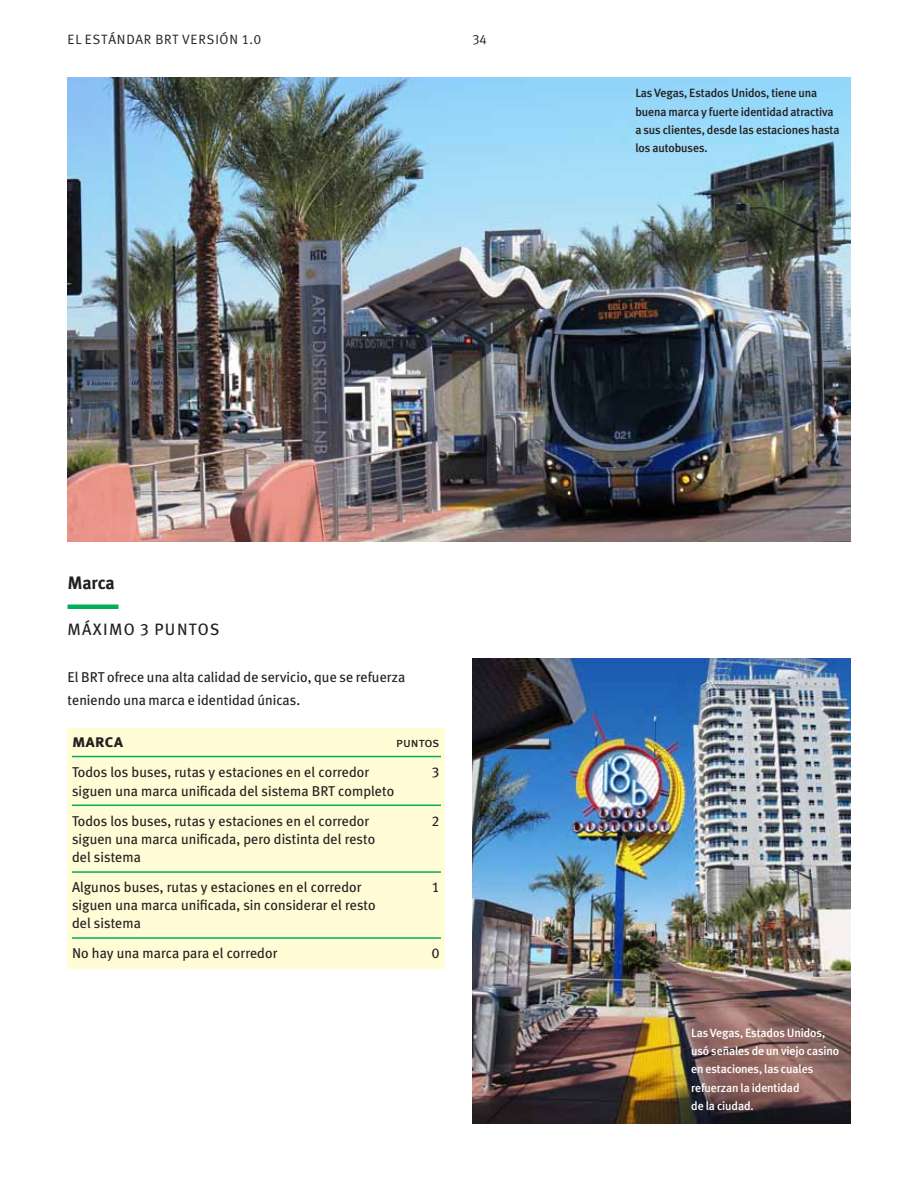
<style>
.page{position:relative;width:918px;height:1188px;background:#fff}
.page>*{position:absolute;margin:0;border:0;box-sizing:border-box;transform-origin:0 0}
.t1{font:700 18px "Meta Plus";letter-spacing:-.01em;color:#231f20}
.t2{font:18px "Meta Plus Bold Caps";color:#231f20}
.t3{font:16.5px "Meta Plus Book Caps";letter-spacing:.075em;color:#231f20}
.t4{font:14.25px/23.2px "Meta Plus";color:#231f20}
.t5{font:14.25px "Meta Plus Book Caps";color:#231f20}
.t6{font:13.5px "Meta Plus Normal Caps";letter-spacing:.05em;color:#231f20}
.t7{font:13.5px "Meta Plus Book Caps";letter-spacing:-.005em;color:#231f20}
.t8{font:500 12px/18.3px "Meta Plus";letter-spacing:-.01em;color:#231f20}
.t9{font:500 12px/18.3px "Meta Plus";letter-spacing:-.01em;color:#fff}
</style>
<div class="page">
<div style="left:68px;top:604px;width:51px;height:5px;background:#00b057"></div>
<img style="left:472px;top:659px;width:378px;height:465px">
<div style="left:68px;top:728px;width:378px;height:240px;background:#fffcd6"></div>
<hr style="left:72px;top:756px;width:369px;height:1px;background:#00b057">
<hr style="left:72px;top:805px;width:369px;height:1px;background:#00b057">
<hr style="left:72px;top:871px;width:369px;height:2px;background:#00b057">
<hr style="left:72px;top:937px;width:369px;height:2px;background:#00b057">
<img style="left:68px;top:77px;width:782px;height:465px">
<p class="t6" style="left:68px;top:31px;width:195px">EL ESTÁNDAR BRT VE RSIÓN 1.0</p>
<p class="t6" style="left:472px;top:31px;width:16px">34</p>
<p class="t8" style="left:635px;top:84px;width:206px">Las Vegas, Estados Unidos, tiene una buena marca y fuerte identidad atractiva a sus clientes, desde las estaciones hasta los autobuses.</p>
<p class="t1" style="left:68px;top:572px;width:49px">Marca</p>
<p class="t3" style="left:68px;top:620px;width:153px">MÁXIMO 3 PUNTOS</p>
<p class="t4" style="left:68px;top:665px;width:339px">El BRT ofrece una alta calidad de servicio, que se refuerza teniendo una marca e identidad únicas.</p>
<p class="t2" style="left:72px;top:730px;width:53px">marca</p>
<p class="t7" style="left:396px;top:734px;width:45px">puntos</p>
<p class="t4" style="left:72px;top:760px;width:299px">Todos los buses, rutas y estaciones en el corredor</p>
<p class="t5" style="left:432px;top:764px;width:9px">3</p>
<p class="t4" style="left:72px;top:775px;width:324px;line-height:30px">siguen una marca unificada del sistema BRT completo<br>Todos los buses, rutas y estaciones en el corredor</p>
<p class="t5" style="left:432px;top:812px;width:9px">2</p>
<p class="t4" style="left:72px;top:829px;width:305px;line-height:18.8px">siguen una marca unificada, pero distinta del resto del sistema</p>
<p class="t4" style="left:72px;top:876px;width:291px">Algunos buses, rutas y estaciones en el corredor</p>
<p class="t5" style="left:432px;top:879px;width:9px">1</p>
<p class="t4" style="left:72px;top:896px;width:305px;line-height:18px">siguen una marca unificada, sin considerar el resto del sistema</p>
<p class="t4" style="left:72px;top:942px;width:207px">No hay una marca para el corredor</p>
<p class="t5" style="left:432px;top:945px;width:9px">0</p>
<p class="t9" style="left:691px;top:1023px;width:150px">Las Vegas, Estados Unidos, usó señales de un viejo casino en estaciones, las cuales refuerzan la identidad<br>de la ciudad.</p>
</div>
